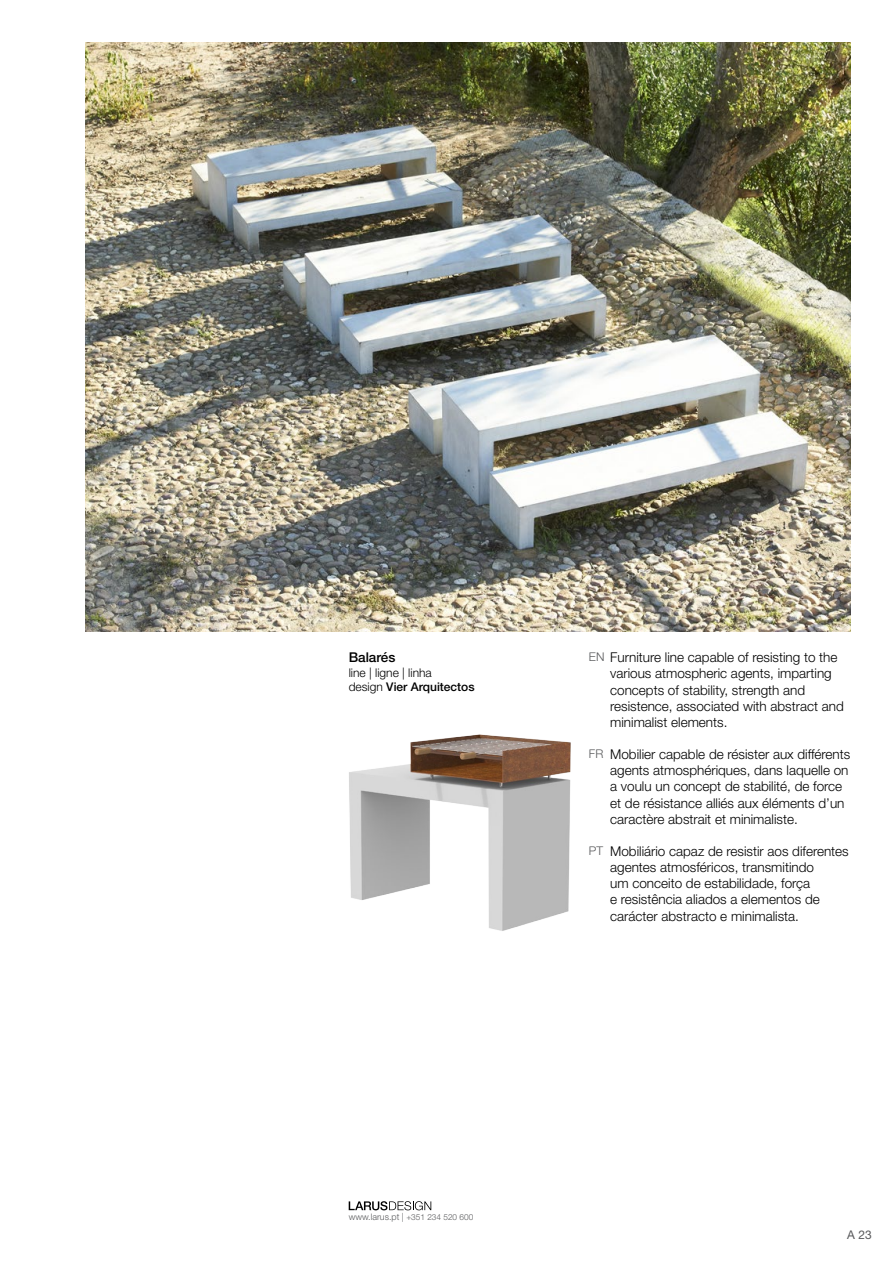
<style>
.page{position:relative;width:893px;height:1263px;background:#fff}
.page>*{position:absolute;margin:0;border:0;box-sizing:border-box;transform-origin:0 0}
.t1{font:300 13.5px/16.2px "Helvetica Neue LT Pro";color:#000}
.t2{font:500 13.5px "Helvetica Neue LT Pro";color:#000}
.t3{font:300 12px/14.4px "Helvetica Neue LT Pro";color:#000}
.t4{font:300 12px "Helvetica Neue LT Pro";color:#58595b}
.t5{font:12px "Helvetica Neue LT Pro";color:#58595b}
.t6{font:300 9px "Helvetica Neue LT Pro";color:#58595b}
.s1{font-weight:500}
.s2{font-size:8.25px}
</style>
<div class="page">
<svg style="left:349px;top:1201px;width:82px;height:9px"></svg>
<img style="left:85px;top:43px;width:765px;height:588px">
<img style="left:349px;top:734px;width:222px;height:197px">
<p class="t2" style="left:349px;top:649px;width:48px">Balarés</p>
<p class="t3" style="left:349px;top:665px;width:127px">line | ligne | linha<br>design <span class="s1">Vier Arquitectos</span></p>
<p class="t1" style="left:610px;top:649px;width:235px">Furniture line capable of resisting to the various atmospheric agents, imparting concepts of stability, strength and resistence, associated with abstract and minimalist elements.</p>
<p class="t4" style="left:589px;top:650px;width:17px">EN</p>
<p class="t1" style="left:610px;top:746px;width:242px">Mobilier capable de résister aux différents agents atmosphériques, dans laquelle on a voulu un concept de stabilité, de force et de résistance alliés aux éléments d’un caractère abstrait et minimaliste.</p>
<p class="t4" style="left:589px;top:746px;width:16px">FR</p>
<p class="t1" style="left:610px;top:843px;width:240px">Mobiliário capaz de resistir aos diferentes agentes atmosféricos, transmitindo<br>um conceito de estabilidade, força<br>e resistência aliados a elementos de carácter abstracto e minimalista.</p>
<p class="t4" style="left:589px;top:843px;width:16px">PT</p>
<p class="t6" style="left:349px;top:1211px;width:126px">www.larus.pt | <span class="s2">+351 234 520 600</span></p>
<p class="t5" style="left:847px;top:1228px;width:26px">A 23</p>
</div>
